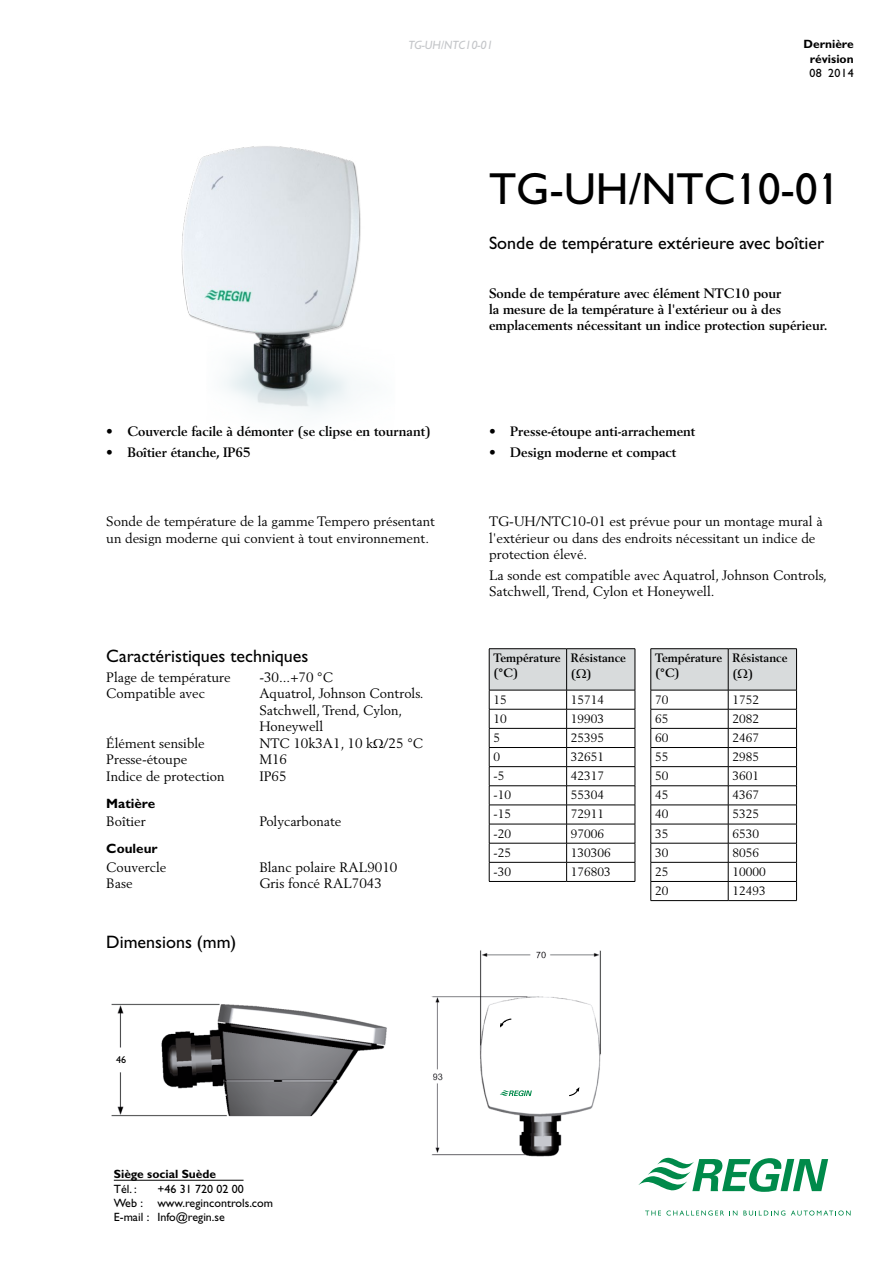
<style>
.page{position:relative;width:893px;height:1263px;background:#fff}
.page>*{position:absolute;margin:0;border:0;box-sizing:border-box;transform-origin:0 0}
.H_gill{font:45px "Gill Sans";color:#000}
.H_gill_mid{font:18px "Gill Sans";color:#000}
.body_2_tab{font:18px "Gill Sans";color:#000}
.body{font:13.5px/16.5px "Berling";color:#000}
.H_berling_small_bold{font:700 13.5px/15.8px "Berling";color:#000}
.body_2_tab-2{font:13.5px "Berling";color:#000}
.H_gill_bold_small{font:700 13.5px "Gill Sans";color:#000}
.body-2{font:12px "Berling";color:#000}
.t1{font:12px/14.4px "Gill Sans";color:#000}
.berling_bold_small{font:700 12px/14.4px "Berling";color:#000}
.t2{font:700 12px/14.4px "Gill Sans";color:#000;text-align:center}
.t3{font:italic 12px "Gill Sans";color:#c3c5c8}
.t4{font:10.2px "Gill Sans";color:#000}
</style>
<div class="page">
<svg style="left:638px;top:1158px;width:190px;height:34px"></svg>
<svg style="left:645px;top:1210px;width:79px;height:5px"></svg>
<svg style="left:732px;top:1210px;width:5px;height:5px"></svg>
<svg style="left:743px;top:1210px;width:42px;height:5px"></svg>
<svg style="left:791px;top:1210px;width:60px;height:5px"></svg>
<hr style="left:114px;top:1180px;width:130px;height:1px;background:#000">
<img style="left:181px;top:146px;width:180px;height:266px">
<svg style="left:741px;top:173px;width:7px;height:6px"></svg>
<svg style="left:823px;top:173px;width:7px;height:6px"></svg>
<hr style="left:651px;top:900px;width:77px;height:1px;background:#000">
<hr style="left:728px;top:900px;width:69px;height:1px;background:#000">
<hr style="left:651px;top:648px;width:77px;height:1px;background:#000">
<hr style="left:728px;top:648px;width:69px;height:1px;background:#000">
<hr style="left:489px;top:881px;width:78px;height:1px;background:#000">
<hr style="left:567px;top:881px;width:68px;height:1px;background:#000">
<hr style="left:489px;top:648px;width:78px;height:1px;background:#000">
<hr style="left:567px;top:648px;width:68px;height:1px;background:#000">
<img style="left:431px;top:950px;width:170px;height:207px">
<svg style="left:499px;top:1090px;width:33px;height:6px"></svg>
<svg style="left:499px;top:1018px;width:14px;height:11px"></svg>
<svg style="left:568px;top:1086px;width:12px;height:11px"></svg>
<img style="left:111px;top:1003px;width:276px;height:114px">
<div style="left:106px;top:1049px;width:28px;height:20px;background:#fff"></div>
<svg style="left:650px;top:649px;width:147px;height:251px"></svg>
<svg style="left:489px;top:649px;width:147px;height:232px"></svg>
<p class="t3" style="left:408px;top:39px;width:86px">TG-UH/NTC10-01</p>
<p class="t2" style="left:803px;top:37px;width:52px">Dernière révision</p>
<p class="t1" style="left:809px;top:66px;width:46px">08 2014</p>
<p class="H_gill" style="left:489px;top:163px;width:353px">TG-UH/NTC10-01</p>
<p class="H_gill_mid" style="left:489px;top:233px;width:337px">Sonde de température extérieure avec boîtier</p>
<p class="H_berling_small_bold" style="left:106px;top:424px;width:326px">• Couvercle facile à démonter (se clipse en tournant)</p>
<p class="H_berling_small_bold" style="left:106px;top:445px;width:146px">• Boîtier étanche, IP65</p>
<p class="H_berling_small_bold" style="left:489px;top:286px;width:340px">Sonde de température avec élément NTC10 pour<br>la mesure de la température à l'extérieur ou à des emplacements nécessitant un indice protection supérieur.</p>
<p class="H_berling_small_bold" style="left:489px;top:424px;width:208px">• Presse-étoupe anti-arrachement</p>
<p class="H_berling_small_bold" style="left:489px;top:445px;width:189px">• Design moderne et compact</p>
<p class="body" style="left:106px;top:513px;width:330px">Sonde de température de la gamme Tempero présentant un design moderne qui convient à tout environnement.</p>
<p class="body" style="left:489px;top:513px;width:335px">TG-UH/NTC10-01 est prévue pour un montage mural à l'extérieur ou dans des endroits nécessitant un indice de protection élevé.</p>
<p class="body" style="left:489px;top:567px;width:339px">La sonde est compatible avec Aquatrol, Johnson Controls,<br>Satchwell, Trend, Cylon et Honeywell.</p>
<p class="H_gill_mid" style="left:106px;top:646px;width:204px">Caractéristiques techniques</p>
<p class="body_2_tab-2" style="left:106px;top:669px;width:126px">Plage de température</p>
<p class="body_2_tab-2" style="left:259px;top:669px;width:75px">-30...+70 °C</p>
<p class="body_2_tab-2" style="left:106px;top:685px;width:100px">Compatible avec</p>
<p class="body_2_tab-2" style="left:259px;top:685px;width:166px">Aquatrol, Johnson Controls.</p>
<p class="body_2_tab-2" style="left:259px;top:702px;width:145px">Satchwell, Trend, Cylon,</p>
<p class="body_2_tab-2" style="left:259px;top:718px;width:65px">Honeywell</p>
<p class="body_2_tab-2" style="left:106px;top:735px;width:100px">Élément sensible</p>
<p class="body_2_tab-2" style="left:259px;top:735px;width:165px">NTC 10k3A1, 10 k /25 °C</p>
<p class="body_2_tab-2" style="left:106px;top:751px;width:82px">Presse-étoupe</p>
<p class="body_2_tab-2" style="left:259px;top:751px;width:29px">M16</p>
<p class="body_2_tab-2" style="left:106px;top:768px;width:120px">Indice de protection</p>
<p class="body_2_tab-2" style="left:259px;top:768px;width:29px">IP65</p>
<p class="H_gill_bold_small" style="left:106px;top:795px;width:50px">Matière</p>
<p class="body_2_tab-2" style="left:106px;top:813px;width:41px">Boîtier</p>
<p class="body_2_tab-2" style="left:259px;top:813px;width:84px">Polycarbonate</p>
<p class="H_gill_bold_small" style="left:106px;top:840px;width:53px">Couleur</p>
<p class="body_2_tab-2" style="left:106px;top:859px;width:61px">Couvercle</p>
<p class="body_2_tab-2" style="left:259px;top:859px;width:140px">Blanc polaire RAL9010</p>
<p class="body_2_tab-2" style="left:106px;top:875px;width:28px">Base</p>
<p class="body_2_tab-2" style="left:259px;top:875px;width:124px">Gris foncé RAL7043</p>
<p class="body_2_tab" style="left:106px;top:931px;width:132px">Dimensions (mm)</p>
<p class="t4" style="left:116px;top:1053px;width:12px">46</p>
<p class="t2" style="left:114px;top:1167px;width:104px">Siège social Suède</p>
<p class="t1" style="left:114px;top:1181px;width:25px">Tél. :</p>
<p class="t1" style="left:114px;top:1181px;width:161px;text-indent:44px">+46 31 720 02 00<br>Web : www.regincontrols.com<br>E-mail : Info@regin.se</p>
<p class="berling_bold_small" style="left:493px;top:651px;width:69px">Température (°C)</p>
<p class="berling_bold_small" style="left:571px;top:650px;width:57px;line-height:16.2px">Résistance ( )</p>
<p class="body-2" style="left:493px;top:692px;width:15px">15</p>
<p class="body-2" style="left:571px;top:692px;width:35px">15714</p>
<p class="body-2" style="left:493px;top:711px;width:15px">10</p>
<p class="body-2" style="left:571px;top:711px;width:35px">19903</p>
<p class="body-2" style="left:493px;top:730px;width:8px">5</p>
<p class="body-2" style="left:571px;top:730px;width:35px">25395</p>
<p class="body-2" style="left:493px;top:749px;width:8px">0</p>
<p class="body-2" style="left:571px;top:749px;width:35px">32651</p>
<p class="body-2" style="left:493px;top:769px;width:12px">-5</p>
<p class="body-2" style="left:571px;top:769px;width:35px">42317</p>
<p class="body-2" style="left:493px;top:788px;width:19px">-10</p>
<p class="body-2" style="left:571px;top:788px;width:35px">55304</p>
<p class="body-2" style="left:493px;top:807px;width:19px">-15</p>
<p class="body-2" style="left:571px;top:807px;width:35px">72911</p>
<p class="body-2" style="left:493px;top:826px;width:19px">-20</p>
<p class="body-2" style="left:571px;top:826px;width:35px">97006</p>
<p class="body-2" style="left:493px;top:845px;width:19px">-25</p>
<p class="body-2" style="left:571px;top:845px;width:42px">130306</p>
<p class="body-2" style="left:493px;top:864px;width:19px">-30</p>
<p class="body-2" style="left:571px;top:864px;width:42px">176803</p>
<p class="berling_bold_small" style="left:655px;top:651px;width:69px">Température (°C)</p>
<p class="berling_bold_small" style="left:732px;top:650px;width:57px;line-height:16.2px">Résistance ( )</p>
<p class="body-2" style="left:655px;top:692px;width:15px">70</p>
<p class="body-2" style="left:732px;top:692px;width:28px">1752</p>
<p class="body-2" style="left:655px;top:711px;width:15px">65</p>
<p class="body-2" style="left:732px;top:711px;width:28px">2082</p>
<p class="body-2" style="left:655px;top:730px;width:15px">60</p>
<p class="body-2" style="left:732px;top:730px;width:28px">2467</p>
<p class="body-2" style="left:655px;top:749px;width:15px">55</p>
<p class="body-2" style="left:732px;top:749px;width:28px">2985</p>
<p class="body-2" style="left:655px;top:769px;width:15px">50</p>
<p class="body-2" style="left:732px;top:769px;width:28px">3601</p>
<p class="body-2" style="left:655px;top:788px;width:15px">45</p>
<p class="body-2" style="left:732px;top:788px;width:28px">4367</p>
<p class="body-2" style="left:655px;top:807px;width:15px">40</p>
<p class="body-2" style="left:732px;top:807px;width:28px">5325</p>
<p class="body-2" style="left:655px;top:826px;width:15px">35</p>
<p class="body-2" style="left:732px;top:826px;width:28px">6530</p>
<p class="body-2" style="left:655px;top:845px;width:15px">30</p>
<p class="body-2" style="left:732px;top:845px;width:28px">8056</p>
<p class="body-2" style="left:655px;top:864px;width:15px">25</p>
<p class="body-2" style="left:732px;top:864px;width:35px">10000</p>
<p class="body-2" style="left:655px;top:883px;width:15px">20</p>
<p class="body-2" style="left:732px;top:883px;width:35px">12493</p>
</div>
